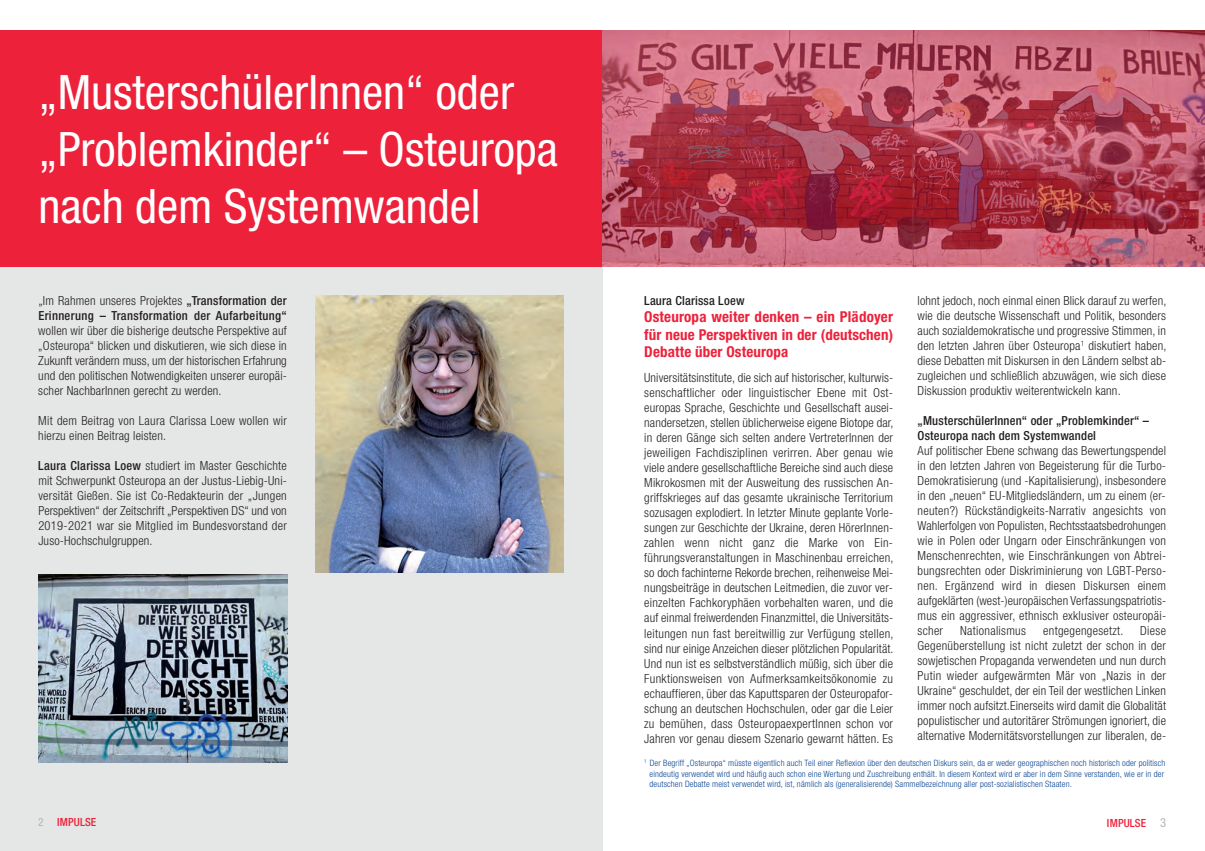
<style>
.page{position:relative;width:1205px;height:851px;background:#fff}
.page>*{position:absolute;margin:0;border:0;box-sizing:border-box;transform-origin:0 0}
.t1{font:condensed 47.5px "Helvetica Neue LT Std";color:#fff}
.t2{font:700 condensed 15px/17.5px "Helvetica Neue LT Std";letter-spacing:.01em;color:#ed213a;text-align:justify}
.t3{font:300 condensed 12.5px/15px "Helvetica Neue LT Std";letter-spacing:.015em;color:#231f20;text-align:justify}
.t4{font:500 condensed 12.5px "Helvetica Neue LT Std";letter-spacing:.015em;color:#231f20}
.t5{font:500 condensed 11.25px "Helvetica Neue LT Std";letter-spacing:.005em;color:#ed213a}
.t6{font:300 condensed 8.75px/10.5px "Helvetica Neue LT Std";letter-spacing:.015em;color:#094594}
.s1{font-weight:500}
.s2{font-weight:400;color:#b8b2ae}
.s3{font-weight:400;font-size:12.5px;color:#b8b2ae}
</style>
<div class="page">
<div style="left:0;top:253px;width:602px;height:597px;background:#e5e6e6"></div>
<img style="left:602px;top:30px;width:603px;height:236px">
<div style="left:0;top:30px;width:602px;height:236px;background:#ed213a"></div>
<img style="left:315px;top:296px;width:249px;height:276px">
<img style="left:38px;top:574px;width:249px;height:188px">
<p class="t1" style="left:38px;top:75px;width:477px">„MusterschülerInnen“ oder</p>
<p class="t1" style="left:38px;top:132px;width:521px">„Problemkinder“ – Osteuropa</p>
<p class="t1" style="left:38px;top:189px;width:444px">nach dem Systemwandel</p>
<p class="t3" style="left:38px;top:294px;width:250px">„Im Rahmen unseres Projektes <span class="s1">„Transformation der Erinnerung – Transformation der Aufarbeitung“ </span>wollen wir über die bisherige deutsche Perspektive auf „Osteuropa“ blicken und diskutieren, wie sich diese in Zukunft verändern muss, um der historischen Erfahrung und den politischen Notwendigkeiten unserer europäi&shy;scher NachbarInnen gerecht zu werden.</p>
<p class="t3" style="left:38px;top:414px;width:250px">Mit dem Beitrag von Laura Clarissa Loew wollen wir hierzu einen Beitrag leisten.</p>
<p class="t3" style="left:38px;top:459px;width:250px"><span class="s1">Laura Clarissa Loew</span> studiert im Master Geschichte mit Schwerpunkt Osteuropa an der Justus-Liebig-Uni&shy;versität Gießen. Sie ist Co-Redakteurin der „Jungen Perspektiven“ der Zeitschrift „Perspektiven DS“ und von 2019-2021 war sie Mitglied im Bundesvorstand der Juso-Hochschulgruppen.</p>
<p class="t4" style="left:644px;top:296px;width:102px">Laura Clarissa Loew</p>
<p class="t2" style="left:644px;top:309px;width:250px">Osteuropa weiter denken – ein Plädoyer für neue Perspektiven in der (deutschen)<br>Debatte über Osteuropa</p>
<p class="t3" style="left:644px;top:371px;width:251px">Universitätsinstitute, die sich auf historischer, kulturwis&shy;senschaftlicher oder linguistischer Ebene mit Ost&shy;europas Sprache, Geschichte und Gesellschaft ausei&shy;nandersetzen, stellen üblicherweise eigene Biotope dar, in deren Gänge sich selten andere VertreterInnen der jeweiligen Fachdisziplinen verirren. Aber genau wie viele andere gesellschaftliche Bereiche sind auch diese Mikrokosmen mit der Ausweitung des russischen An&shy;griffskrieges auf das gesamte ukrainische Territorium sozusagen explodiert. In letzter Minute geplante Vorle&shy;sungen zur Geschichte der Ukraine, deren HörerInnen&shy;zahlen wenn nicht ganz die Marke von Ein&shy;führungsveranstaltungen in Maschinenbau erreichen, so doch fachinterne Rekorde brechen, reihenweise Mei&shy;nungsbeiträge in deutschen Leitmedien, die zuvor ver&shy;einzelten Fachkoryphäen vorbehalten waren, und die auf einmal freiwerdenden Finanzmittel, die Universitäts&shy;leitungen nun fast bereitwillig zur Verfügung stellen, sind nur einige Anzeichen dieser plötzlichen Popularität.<br>Und nun ist es selbstverständlich müßig, sich über die Funktionsweisen von Aufmerksamkeitsökonomie zu echauffieren, über das Kaputtsparen der Osteuropafor&shy;schung an deutschen Hochschulen, oder gar die Leier zu bemühen, dass OsteuropaexpertInnen schon vor Jahren vor genau diesem Szenario gewarnt hätten. Es</p>
<p class="t3" style="left:917px;top:294px;width:250px">lohnt jedoch, noch einmal einen Blick darauf zu werfen, wie die deutsche Wissenschaft und Politik, besonders auch sozialdemokratische und progressive Stimmen, in den letzten Jahren über Osteuropa<sup>1</sup> diskutiert haben, diese Debatten mit Diskursen in den Ländern selbst ab&shy;zugleichen und schließlich abzuwägen, wie sich diese Diskussion produktiv weiterentwickeln kann.</p>
<p class="t4" style="left:917px;top:416px;width:233px">„MusterschülerInnen“ oder „Problemkinder“ –</p>
<p class="t4" style="left:917px;top:431px;width:180px">Osteuropa nach dem Systemwandel</p>
<p class="t3" style="left:917px;top:444px;width:250px">Auf politischer Ebene schwang das Bewertungspendel in den letzten Jahren von Begeisterung für die Turbo-Demokratisierung (und -Kapitalisierung), insbesondere in den „neuen“ EU-Mitgliedsländern, um zu einem (er&shy;neuten?) Rückständigkeits-Narrativ angesichts von Wahlerfolgen von Populisten, Rechtsstaatsbedrohungen wie in Polen oder Ungarn oder Einschränkungen von Menschenrechten, wie Einschränkungen von Abtrei&shy;bungsrechten oder Diskriminierung von LGBT-Perso&shy;nen. Ergänzend wird in diesen Diskursen einem aufgeklärten (west-)europäischen Verfassungspatriotis&shy;mus ein aggressiver, ethnisch exklusiver osteuropäi&shy;scher</p>
<p class="t3" style="left:917px;top:624px;width:250px;text-indent:223px">Diese Gegenüberstellung ist nicht zuletzt der schon in der sowjetischen Propaganda verwendeten und nun durch Putin wieder aufgewärmten Mär von „Nazis in der Ukraine“ geschuldet, der ein Teil der westlichen Linken immer noch aufsitzt.Einerseits wird damit die Globalität populistischer und autoritärer Strömungen ignoriert, die alternative Modernitätsvorstellungen zur liberalen, de-</p>
<p class="t3" style="left:960px;top:624px;width:67px">Nationalismus</p>
<p class="t3" style="left:1043px;top:624px;width:82px">entgegengesetzt.</p>
<p class="t6" style="left:649px;top:758px;width:517px;text-indent:-5px"><sup>1</sup> Der Begriff „Osteuropa“ müsste eigentlich auch Teil einer Reflexion über den deutschen Diskurs sein, da er weder geographischen noch historisch oder politisch eindeutig verwendet wird und häufig auch schon eine Wertung und Zuschreibung enthält. In diesem Kontext wird er aber in dem Sinne verstanden, wie er in der deutschen Debatte meist verwendet wird, ist, nämlich als (generalisierende) Sammelbezeichnung aller post-sozialistischen Staaten.</p>
<p class="t5" style="left:38px;top:817px;width:60px"><span class="s2">2</span> IMPULSE</p>
<p class="t5" style="left:1107px;top:818px;width:61px">IMPULSE <span class="s3">3</span></p>
</div>
